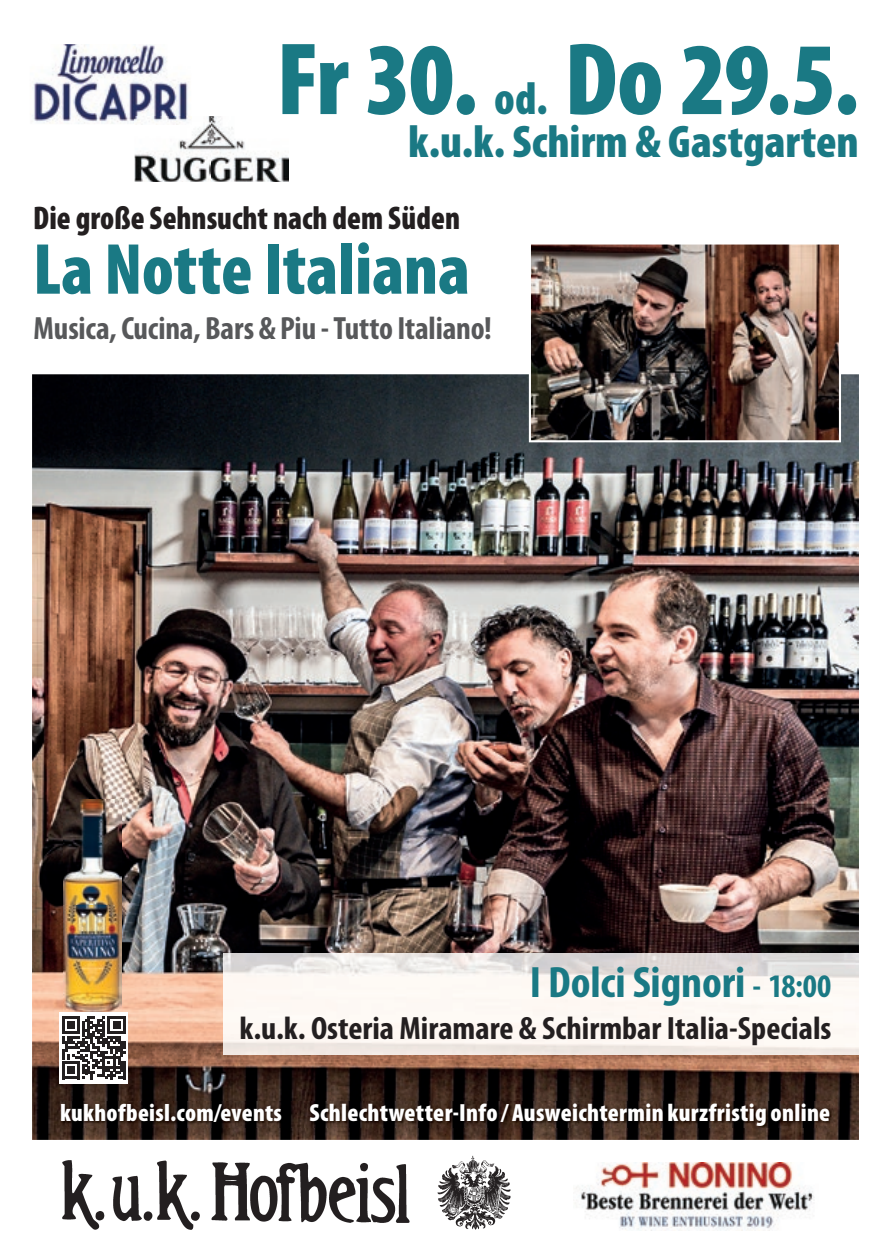
<style>
.page{position:relative;width:893px;height:1259px;background:#fff}
.page>*{position:absolute;margin:0;border:0;box-sizing:border-box;transform-origin:0 0}
.t1{font:900 condensed 103.8px "Myriad Pro";letter-spacing:-.025em;color:#1a7984}
.t2{font:900 condensed 72.9px "Myriad Pro";color:#1a7984}
.t3{font:900 condensed 45.9px "Myriad Pro";color:#1a7984}
.t4{font:700 condensed 44.1px "Myriad Pro";letter-spacing:-.005em;color:#1a7984;scale:1.04 1}
.t5{font:900 condensed 33px "Myriad Pro";color:#231f20;scale:.95 1}
.t6{font:700 condensed 32.4px "Myriad Pro";color:#231f20;scale:1.04 1}
.t7{font:700 condensed 32.4px "Myriad Pro";letter-spacing:-.005em;color:#57585a}
.t8{font:900 condensed 24.9px "Myriad Pro";letter-spacing:.015em;color:#fff}
.s1{font-size:32.4px}
.s2{font-size:33px}
.s3{font-size:24.6px}
</style>
<div class="page">
<img style="left:32px;top:374px;width:827px;height:766px">
<img style="left:223px;top:953px;width:636px;height:101px">
<img style="left:60px;top:1101px;width:772px;height:26px">
<img style="left:529px;top:244px;width:312px;height:198px">
<img style="left:64px;top:799px;width:58px;height:213px">
<div style="left:60px;top:1012px;width:68px;height:71px;background:#fff"></div>
<svg style="left:62px;top:1016px;width:63px;height:63px"></svg>
<img style="left:32px;top:44px;width:156px;height:80px">
<img style="left:135px;top:116px;width:153px;height:66px">
<img style="left:135px;top:116px;width:56px;height:8px">
<img style="left:62px;top:1160px;width:347px;height:69px">
<svg style="left:437px;top:1155px;width:74px;height:74px"></svg>
<img style="left:575px;top:1162px;width:239px;height:68px">
<h1 class="t1" style="left:564px;top:22px;width:296px">Do 29.5.</h1>
<h3 class="t3" style="left:408px;top:116px;width:452px">k.u.k. Schirm &amp; Gastgarten</h3>
<h3 class="t5" style="left:33px;top:199px;width:451px">Die große Sehnsucht nach dem Süden</h3>
<h2 class="t2" style="left:33px;top:229px;width:438px">La Notte Italiana</h2>
<h3 class="t7" style="left:34px;top:308px;width:460px">Musica, Cucina, Bars &amp; Piu - Tutto Italiano!</h3>
<h1 class="t1" style="left:277px;top:22px;width:203px">Fr 30.</h1>
<h3 class="t3" style="left:494px;top:73px;width:55px">od.</h3>
<h3 class="t4" style="left:530px;top:955px;width:292px">I Dolci Signori <span class="s1">-</span> <span class="s2">18:00</span></h3>
<h3 class="t6" style="left:239px;top:1008px;width:571px">k.u.k. Osteria Miramare &amp; Schirmbar Italia-Specials</h3>
<p class="t8" style="left:60px;top:1098px;width:772px"><span class="s3">kukhofbeisl.com/events</span> Schlechtwetter-Info / Ausweichtermin kurzfristig online</p>
</div>
